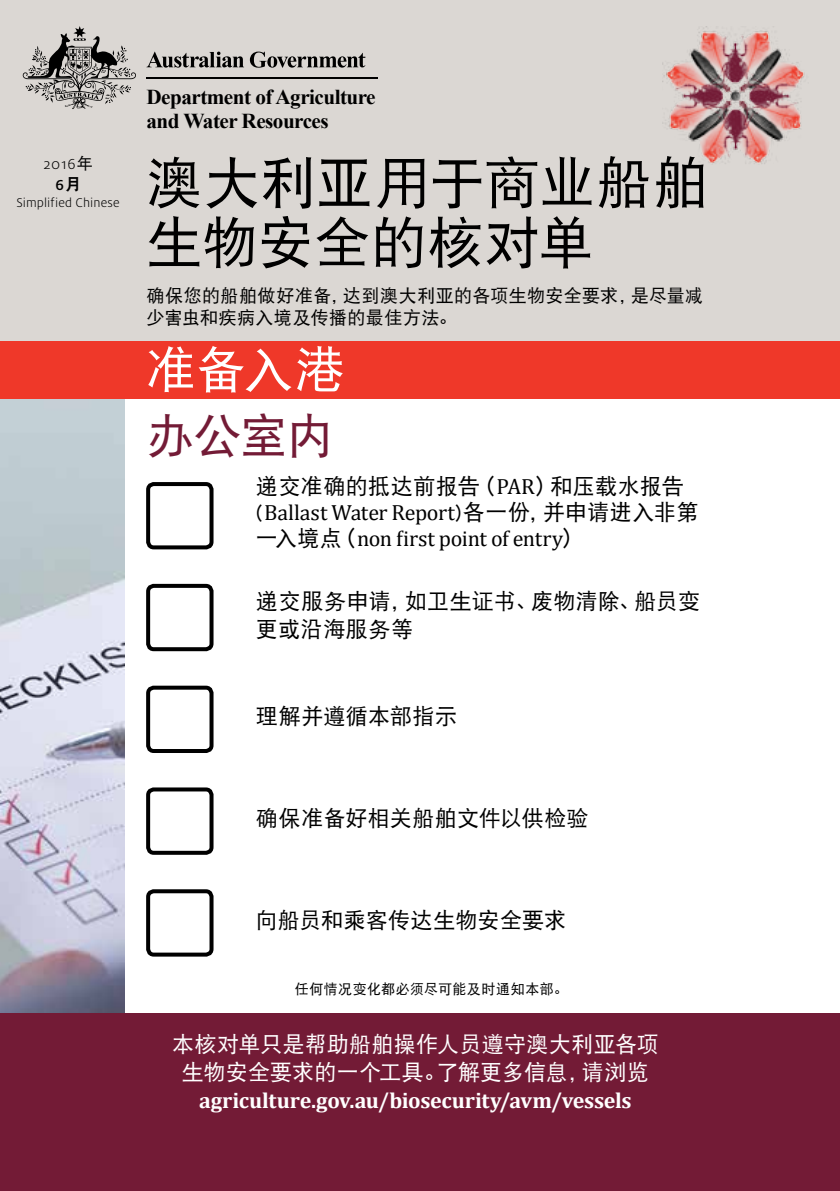
<style>
.page{position:relative;width:840px;height:1191px;background:#fff}
.page>*{position:absolute;margin:0;border:0;box-sizing:border-box;transform-origin:0 0}
.t1{font:56px/60px "DFP Hei W5";letter-spacing:.005em;color:#000}
.t2{font:50px "DFP Hei W5";color:#fff}
.t3{font:48px "DFP Hei W5";color:#731b36}
.t4{font:22px/28px "DFP Hei W5";letter-spacing:.015em;color:#000}
.t5{font:22px/26px "Cambria";letter-spacing:-.015em;color:#000}
.t6{font:22px/28px "DFP Hei W5";letter-spacing:.01em;color:#fff;text-align:center}
.t7{font:700 22px "Cambria";letter-spacing:-.01em;color:#fff}
.t8{font:700 21.2px/24px "Times New Roman";letter-spacing:-.025em;color:#000}
.t9{font:18px/22px "DFP Hei W5";letter-spacing:.02em;color:#000}
.t10{font:300 16px/20.8px "Milo Pro";color:#000;text-align:center}
.t11{font:14px "DFP Hei W5";letter-spacing:.03em;color:#000}
.t12{font:300 14px "Milo Pro";letter-spacing:.005em;color:#000}
.s1{font-family:"DFP Hei W5";font-weight:400}
.s2{font-weight:500}
.s3{font-family:"DFP Hei W9";font-weight:400}
.s4{font-family:"Cambria"}
.s5{font-family:"DFP Hei W5"}
</style>
<div class="page">
<img style="left:0;top:399px;width:125px;height:614px">
<div style="left:0;top:0;width:839px;height:341px;background:#dbd7d3"></div>
<div style="left:0;top:1013px;width:839px;height:178px;background:#731b36"></div>
<div style="left:0;top:341px;width:839px;height:58px;background:#ef3829"></div>
<div style="left:146px;top:482px;width:67px;height:67px;border:4px solid #000;border-radius:6px"></div>
<div style="left:146px;top:584px;width:67px;height:67px;border:4px solid #000;border-radius:6px"></div>
<div style="left:146px;top:787px;width:67px;height:67px;border:4px solid #000;border-radius:6px"></div>
<div style="left:146px;top:889px;width:67px;height:67px;border:4px solid #000;border-radius:6px"></div>
<div style="left:146px;top:685px;width:67px;height:68px;border:4px solid #000;border-radius:6px"></div>
<svg style="left:146px;top:52px;width:98px;height:16px"></svg>
<svg style="left:250px;top:52px;width:115px;height:16px"></svg>
<hr style="left:146px;top:78px;width:231px;height:1px;background:#000">
<svg style="left:23px;top:26px;width:113px;height:83px"></svg>
<img style="left:662px;top:26px;width:143px;height:138px">
<p class="t10" style="left:43px;top:154px;width:51px">2016<span class="s1">年<br></span><span class="s2">6</span><span class="s3">月</span></p>
<p class="t12" style="left:16px;top:195px;width:105px">Simplified Chinese</p>
<p class="t8" style="left:146px;top:85px;width:230px">Department of Agriculture and Water Resources</p>
<h1 class="t1" style="left:146px;top:152px;width:563px">澳大利亚用于商业船舶生物安全的核对单</h1>
<p class="t9" style="left:146px;top:284px;width:558px">确保您的船舶做好准备，达到澳大利亚的各项生物安全要求，是尽量减少害虫和疾病入境及传播的最佳方法。</p>
<h2 class="t2" style="left:146px;top:342px;width:201px">准备入港</h2>
<h3 class="t3" style="left:146px;top:409px;width:190px">办公室内</h3>
<p class="t4" style="left:256px;top:472px;width:429px">递交准确的抵达前报告（<span class="s4">PAR</span>）和压载水报告</p>
<p class="t5" style="left:256px;top:500px;width:443px"><span class="s5">(</span>Ballast Water Report<span class="s5">)各一份，并申请进入非第一入境点（</span>non first point of entry<span class="s5">）</span></p>
<p class="t4" style="left:256px;top:587px;width:445px">递交服务申请，如卫生证书、废物清除、船员变更或沿海服务等</p>
<p class="t4" style="left:256px;top:702px;width:202px">理解并遵循本部指示</p>
<p class="t4" style="left:256px;top:803px;width:334px">确保准备好相关船舶文件以供检验</p>
<p class="t4" style="left:256px;top:905px;width:311px">向船员和乘客传达生物安全要求</p>
<p class="t11" style="left:294px;top:981px;width:274px">任何情况变化都必须尽可能及时通知本部。</p>
<p class="t6" style="left:172px;top:1030px;width:488px">本核对单只是帮助船舶操作人员遵守澳大利亚各项生物安全要求的一个工具。了解更多信息，请浏览</p>
<p class="t7" style="left:199px;top:1085px;width:434px">agriculture.gov.au/biosecurity/avm/vessels</p>
</div>
